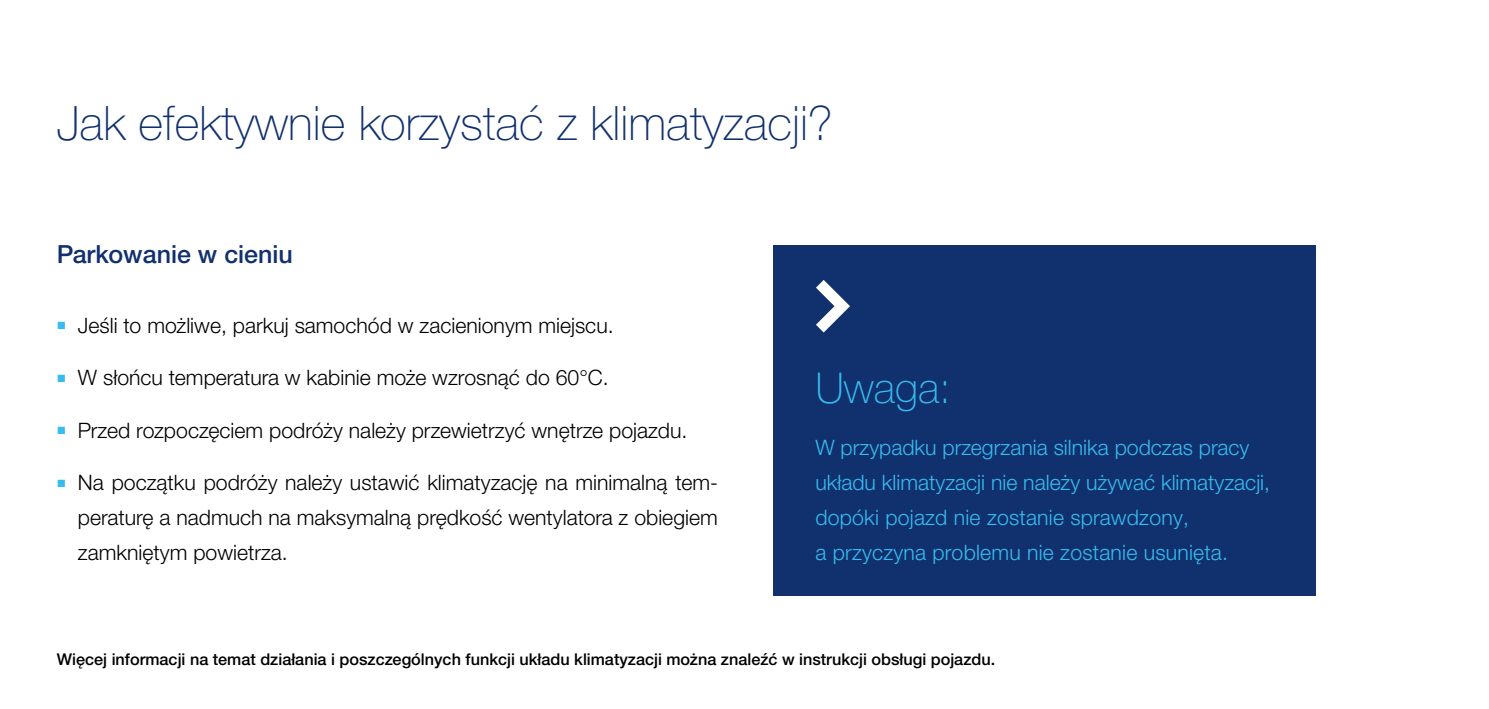
<style>
.page{position:relative;width:1489px;height:709px;background:#fff}
.page>*{position:absolute;margin:0;border:0;box-sizing:border-box;transform-origin:0 0}
.t1{font:100 47.5px "Helvetica Neue LTW1 G";color:#11306e}
.t2{font:100 42.5px "Helvetica Neue LTW1 G";color:#36bcee}
.t3{font:500 25px "Helvetica Neue LTW1 G";color:#11306e}
.t4{font:300 21.25px/35px "Helvetica Neue LTW1 G";color:#000;text-align:justify}
.t5{font:300 21.25px/35px "Helvetica Neue LTW1 G";color:#36bcee}
.t6{font:500 16.25px "Helvetica Neue LTW1 G";color:#000}
.s1{color:#36bcee}
</style>
<div class="page">
<div style="left:772px;top:245px;width:543px;height:350px;background:#11306e"></div>
<svg style="left:816px;top:280px;width:34px;height:52px"></svg>
<h1 class="t1" style="left:57px;top:95px;width:777px">Jak efektywnie korzystać z klimatyzacji?</h1>
<p class="t3" style="left:57px;top:239px;width:238px">Parkowanie w cieniu</p>
<p class="t4" style="left:57px;top:307px;width:558px"><span class="s1">■</span> Jeśli to możliwe, parkuj samochód w zacienionym miejscu.</p>
<p class="t4" style="left:57px;top:360px;width:553px"><span class="s1">■</span> W słońcu temperatura w kabinie może wzrosnąć do 60°C.</p>
<p class="t4" style="left:57px;top:412px;width:632px"><span class="s1">■</span> Przed rozpoczęciem podróży należy przewietrzyć wnętrze pojazdu.</p>
<p class="t4" style="left:78px;top:465px;width:641px;text-indent:-21px"><span class="s1">■</span> Na początku podróży należy ustawić klimatyzację na minimalną tem&shy;peraturę a nadmuch na maksymalną prędkość wentylatora z obiegiem zamkniętym powietrza.</p>
<h2 class="t2" style="left:815px;top:362px;width:137px">Uwaga:</h2>
<p class="t5" style="left:815px;top:430px;width:456px">W przypadku przegrzania silnika podczas pracy układu klimatyzacji nie należy używać klimatyzacji, dopóki pojazd nie zostanie sprawdzony,<br>a przyczyna problemu nie zostanie usunięta.</p>
<p class="t6" style="left:57px;top:649px;width:940px">Więcej informacji na temat działania i poszczególnych funkcji układu klimatyzacji można znaleźć w instrukcji obsługi pojazdu.</p>
</div>
